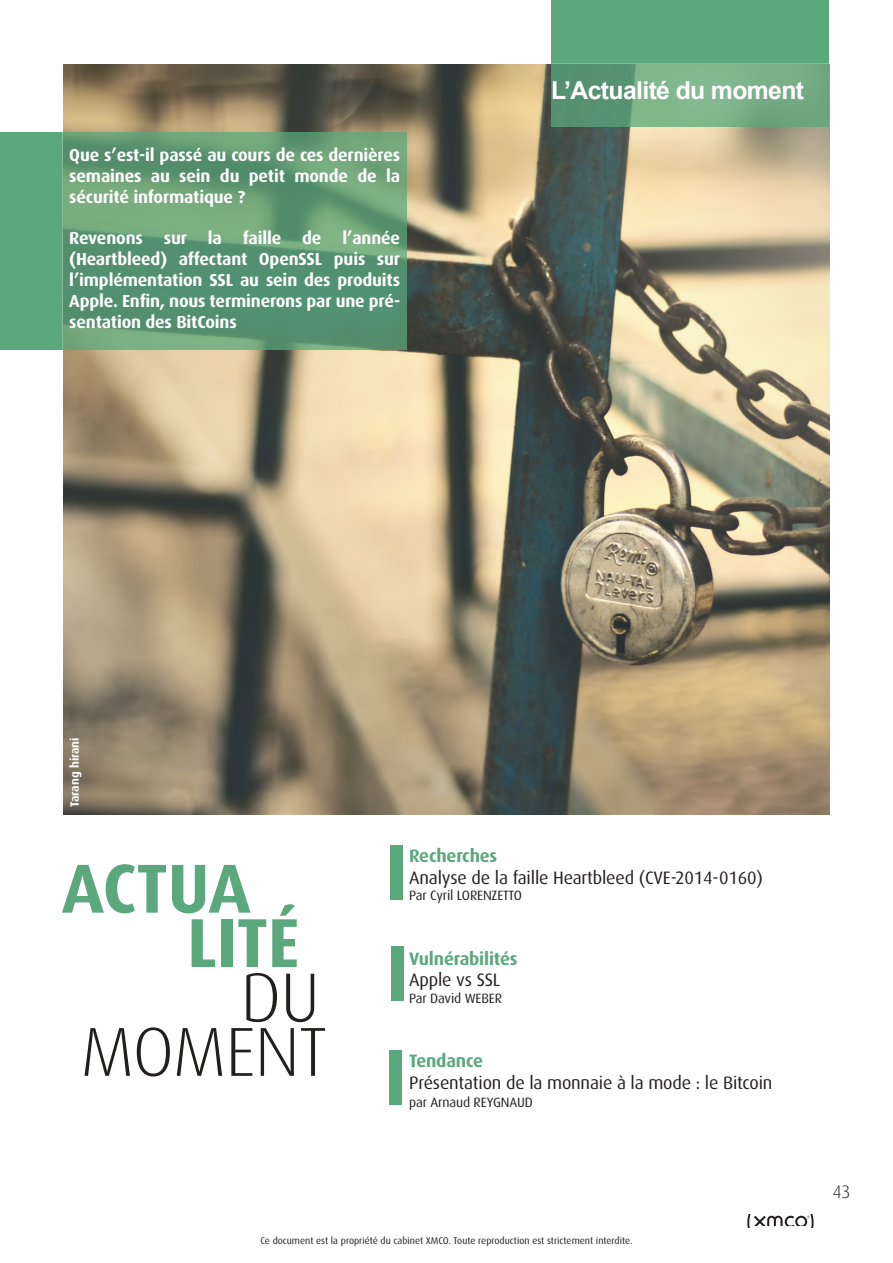
<style>
.page{position:relative;width:893px;height:1263px;background:#fff}
.page>*{position:absolute;margin:0;border:0;box-sizing:border-box;transform-origin:0 0}
.t1{font:700 69.3px/54.4px "Dax Pro";letter-spacing:-.01em;color:#5ba87c}
.t2{font:300 69.3px/54.4px "Dax Pro";letter-spacing:-.01em;color:#241f1f;text-align:right}
.t3{font:700 24.75px "Arial";letter-spacing:-.025em;color:#fff}
.t4{font:18px "Dax Pro";letter-spacing:-.01em;color:#241f1f}
.t5{font:700 18px "Dax Pro";letter-spacing:-.01em;color:#5ba87c}
.t6{font:300 18px "Dax Pro";color:#241f1f}
.t7{font:700 17.4px/20.9px "Dax Pro";letter-spacing:-.01em;color:#fff;text-align:justify}
.t8{font:13.5px "Dax Pro";letter-spacing:-.01em;color:#241f1f}
.t9{font:700 12px "Dax Pro";color:#fff}
.t10{font:9.75px "Dax Pro";color:#241f1f}
</style>
<div class="page">
<svg style="left:747px;top:1214px;width:66px;height:14px"></svg>
<img style="left:64px;top:65px;width:765px;height:749px">
<svg style="left:62px;top:132px;width:345px;height:218px;background:#619a74"></svg>
<svg style="left:551px;top:63px;width:277px;height:64px;background:#70a881"></svg>
<div style="left:390px;top:845px;width:13px;height:54px;background:#5ba87c"></div>
<div style="left:390px;top:1050px;width:12px;height:54px;background:#5ba87c"></div>
<div style="left:0;top:133px;width:62px;height:217px;background:#5ba87c"></div>
<div style="left:392px;top:947px;width:12px;height:54px;background:#5ba87c"></div>
<div style="left:551px;top:0;width:277px;height:63px;background:#5ba87c"></div>
<p class="t7" style="left:69px;top:144px;width:332px">Que s’est-il passé au cours de ces dernières semaines au sein du petit monde de la sécurité informatique ?</p>
<p class="t7" style="left:69px;top:227px;width:332px">Revenons sur la faille de l’année (Heartbleed) affectant OpenSSL puis sur l’implémentation SSL au sein des produits Apple. Enfin, nous terminerons par une pré&shy;sentation des BitCoins</p>
<h2 class="t3" style="left:551px;top:74px;width:254px">L’Actualité du moment</h2>
<p class="t9" style="left:67px;top:807px;width:71px;rotate:-90deg">Tarang hirani</p>
<h1 class="t1" style="left:187px;top:859px;width:114px;text-indent:-125px">ACTUA<br>LITÉ</h1>
<h1 class="t2" style="left:80px;top:968px;width:248px">DU<br>MOMENT</h1>
<p class="t5" style="left:409px;top:844px;width:90px">Recherches</p>
<p class="t4" style="left:409px;top:866px;width:355px">Analyse de la faille Heartbleed (CVE-2014-0160)</p>
<p class="t8" style="left:409px;top:887px;width:114px">Par Cyril LORENZETTO</p>
<p class="t5" style="left:409px;top:947px;width:110px">Vulnérabilités</p>
<p class="t4" style="left:409px;top:969px;width:93px">Apple vs SSL</p>
<p class="t8" style="left:409px;top:989px;width:94px">Par David WEBER</p>
<p class="t5" style="left:409px;top:1049px;width:75px">Tendance</p>
<p class="t4" style="left:409px;top:1071px;width:365px">Présentation de la monnaie à la mode : le Bitcoin</p>
<p class="t8" style="left:409px;top:1094px;width:125px">par Arnaud REYGNAUD</p>
<p class="t10" style="left:260px;top:1235px;width:374px">Ce document est la propriété du cabinet XMCO. Toute reproduction est strictement interdite.</p>
<p class="t6" style="left:832px;top:1181px;width:20px">43</p>
</div>
